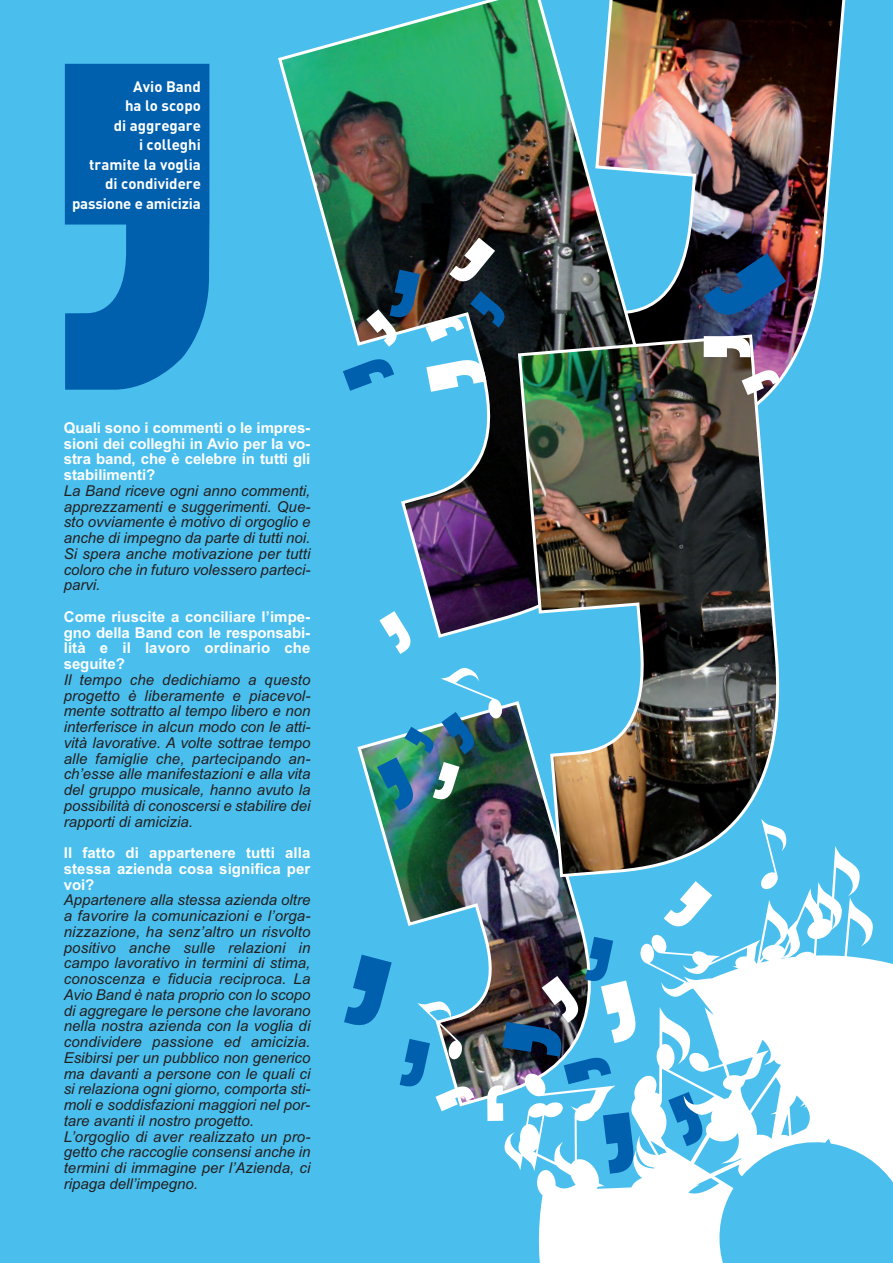
<style>
.page{position:relative;width:893px;height:1263px;background:#4abfee}
.page>*{position:absolute;margin:0;border:0;box-sizing:border-box;transform-origin:0 0}
.t1{font:italic 15px/15.8px "Arial";color:#231f20;text-align:justify}
.t2{font:700 15px/15.8px "Arial";letter-spacing:-.005em;color:#fff;text-align:justify}
.t3{font:15px/19.5px "DIN Bold";color:#fff;text-align:right}
</style>
<div class="page">
<img style="left:357px;top:701px;width:159px;height:402px">
<img style="left:679px;top:0;width:167px;height:368px">
<img style="left:278px;top:0;width:401px;height:638px">
<img style="left:516px;top:333px;width:274px;height:513px">
<svg style="left:704px;top:336px;width:47px;height:21px"></svg>
<svg style="left:742px;top:368px;width:38px;height:27px"></svg>
<svg style="left:344px;top:955px;width:48px;height:73px"></svg>
<svg style="left:343px;top:357px;width:51px;height:34px"></svg>
<img style="left:366px;top:238px;width:140px;height:109px">
<img style="left:704px;top:253px;width:82px;height:65px">
<img style="left:487px;top:937px;width:14px;height:184px">
<svg style="left:379px;top:611px;width:33px;height:43px"></svg>
<svg style="left:426px;top:358px;width:60px;height:34px"></svg>
<svg style="left:501px;top:846px;width:392px;height:417px"></svg>
<img style="left:377px;top:668px;width:126px;height:143px">
<svg style="left:400px;top:999px;width:74px;height:112px"></svg>
<svg style="left:760px;top:819px;width:30px;height:71px"></svg>
<svg style="left:65px;top:64px;width:144px;height:326px;fill:#0160ae"></svg>
<p class="t3" style="left:72px;top:78px;width:130px">Avio Band<br>ha lo scopo<br>di aggregare<br>i colleghi<br>tramite la voglia<br>di condividere passione e amicizia</p>
<p class="t2" style="left:64px;top:421px;width:248px">Quali sono i commenti o le impres&shy;sioni dei colleghi in Avio per la vo&shy;stra band, che è celebre in tutti gli stabilimenti?</p>
<p class="t1" style="left:64px;top:484px;width:248px">La Band riceve ogni anno commenti, apprezzamenti e suggerimenti. Que&shy;sto ovviamente è motivo di orgoglio e anche di impegno da parte di tutti noi.<br>Si spera anche motivazione per tutti coloro che in futuro volessero parteci&shy;parvi.</p>
<p class="t2" style="left:64px;top:610px;width:248px">Come riuscite a conciliare l’impe&shy;gno della Band con le responsabi&shy;lità e il lavoro ordinario che seguite?</p>
<p class="t1" style="left:64px;top:673px;width:248px">Il tempo che dedichiamo a questo progetto è liberamente e piacevol&shy;mente sottratto al tempo libero e non interferisce in alcun modo con le atti&shy;vità lavorative. A volte sottrae tempo alle famiglie che, partecipando an&shy;ch’esse alle manifestazioni e alla vita del gruppo musicale, hanno avuto la possibilità di conoscersi e stabilire dei rapporti di amicizia.</p>
<p class="t2" style="left:64px;top:846px;width:248px">Il fatto di appartenere tutti alla stessa azienda cosa significa per voi?</p>
<p class="t1" style="left:64px;top:894px;width:248px;text-align:left">Appartenere alla stessa azienda oltre a favorire la comunicazioni e l’orga&shy;nizzazione, ha senz’altro un risvolto positivo anche sulle relazioni in campo lavorativo in termini di stima, conoscenza e fiducia reciproca. La Avio Band è nata proprio con lo scopo di aggregare le persone che lavorano nella nostra azienda con la voglia di condividere passione ed amicizia.<br>Esibirsi per un pubblico non generico ma davanti a persone con le quali ci si relaziona ogni giorno, comporta sti&shy;moli e soddisfazioni maggiori nel por&shy;tare avanti il nostro progetto.<br>L’orgoglio di aver realizzato un pro&shy;getto che raccoglie consensi anche in termini di immagine per l’Azienda, ci ripaga dell’impegno.</p>
</div>
